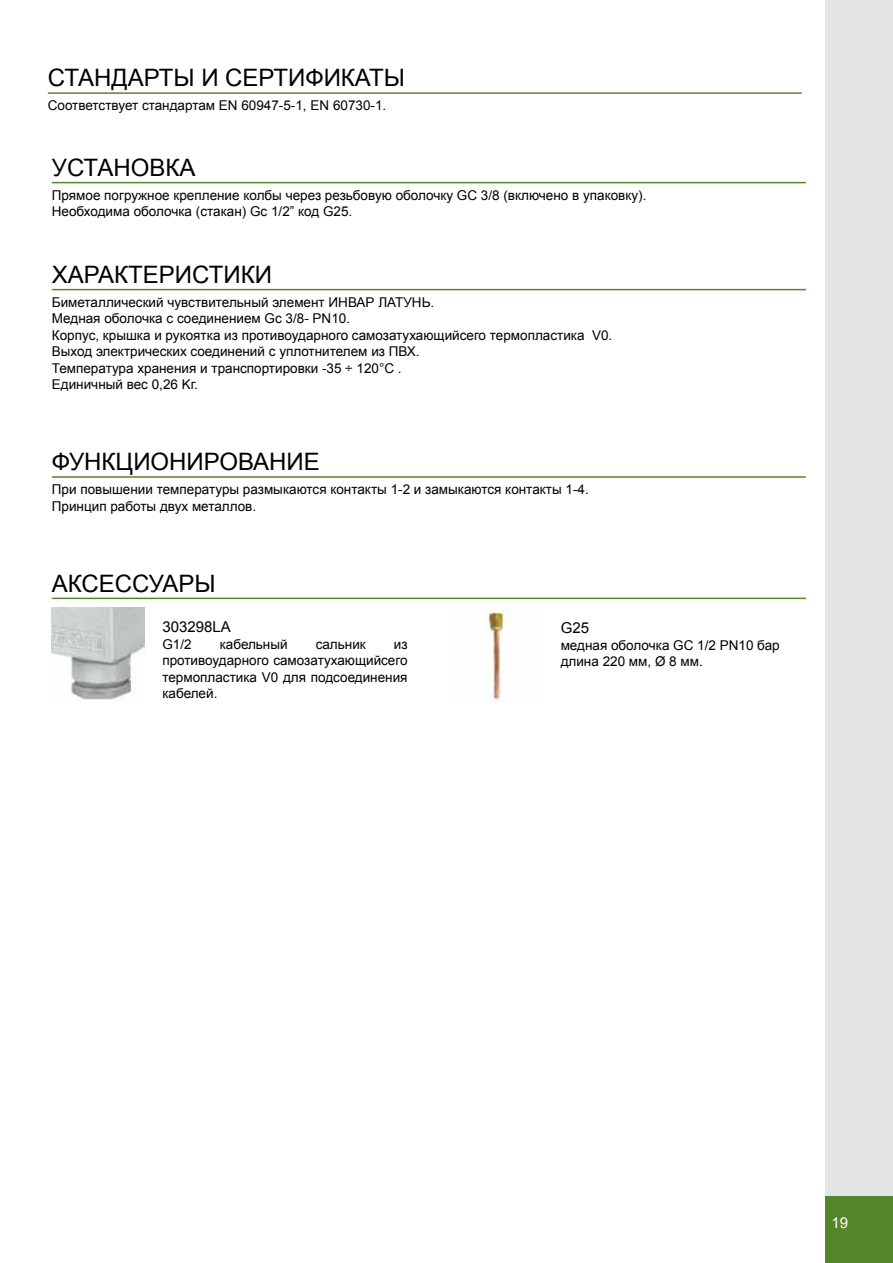
<style>
.page{position:relative;width:893px;height:1263px;background:#fff}
.page>*{position:absolute;margin:0;border:0;box-sizing:border-box;transform-origin:0 0}
.t1{font:24px "Arial";color:#000}
.t2{font:15px "Arial";color:#000}
.t3{font:15px "Arial";color:#fff}
.t4{font:13.5px/16.5px "Arial";color:#000}
</style>
<div class="page">
<div style="left:825px;top:0;width:68px;height:1263px;background:#e3e4e4"></div>
<div style="left:825px;top:1196px;width:68px;height:67px;background:#55852b"></div>
<hr style="left:52px;top:182px;width:754px;height:1px;background:#55852b">
<hr style="left:48px;top:92px;width:754px;height:2px;background:#55852b">
<hr style="left:52px;top:476px;width:754px;height:2px;background:#55852b">
<hr style="left:52px;top:289px;width:754px;height:1px;background:#55852b">
<hr style="left:52px;top:598px;width:754px;height:1px;background:#55852b">
<img style="left:483px;top:609px;width:26px;height:93px">
<img style="left:52px;top:607px;width:93px;height:93px">
<h1 class="t1" style="left:48px;top:62px;width:359px">СТАНДАРТЫ И СЕРТИ ФИКАТЫ</h1>
<p class="t4" style="left:48px;top:98px;width:340px">Соответствует стандартам EN 60947-5-1, EN 60730-1.</p>
<h1 class="t1" style="left:52px;top:152px;width:145px">УСТАНОВКА</h1>
<p class="t4" style="left:52px;top:187px;width:596px">Прямое погружное крепление колбы через резьбовую оболочку Gc 3/8 (включено в упаковку).<br>Необходима оболочка (стакан) Gc 1/2” код G25.</p>
<h1 class="t1" style="left:52px;top:259px;width:188px">ХАРАКТЕРИ СТИКИ</h1>
<p class="t4" style="left:52px;top:294px;width:562px">Биметаллический чувствительный элемент И НВАР ЛАТУНЬ.<br>Медная оболочка с соединением Gc 3/8- PN10.<br>Корпус, крышка и рукоятка из противоударного самозатухающийсего термопластика V0.<br>Выход электрических соединений с уплотнителем из ПВХ.<br>Температура хранения и транспортировки -35 ÷ 120°C .<br>Единичный вес 0,26 Kг.</p>
<h1 class="t1" style="left:52px;top:446px;width:66px">ФУНКЦИ</h1>
<h1 class="t1" style="left:151px;top:446px;width:171px">ОНИРОВАНИ Е</h1>
<p class="t4" style="left:52px;top:481px;width:538px">При повышении температуры размыкаются контакты 1-2 и замыкаются контакты 1-4.<br>Принцип работы двух металлов.</p>
<h1 class="t1" style="left:52px;top:567px;width:165px">АКСЕССУАРЫ</h1>
<p class="t2" style="left:162px;top:617px;width:70px">303298LA</p>
<p class="t4" style="left:162px;top:636px;width:31px">G1/2</p>
<p class="t4" style="left:220px;top:636px;width:69px">кабельный</p>
<p class="t4" style="left:316px;top:636px;width:52px">сальник</p>
<p class="t4" style="left:162px;top:636px;width:247px;text-align:justify;text-indent:231px">из противоударного самозатухающийсего термопластика V0 для подсоединения кабелей.</p>
<p class="t2" style="left:561px;top:618px;width:30px">G25</p>
<p class="t4" style="left:561px;top:637px;width:221px">медная оболочка Gc 1/2 PN10 бар длина 220 мм, Ø 8 мм.</p>
<p class="t3" style="left:831px;top:1213px;width:18px">19</p>
</div>
